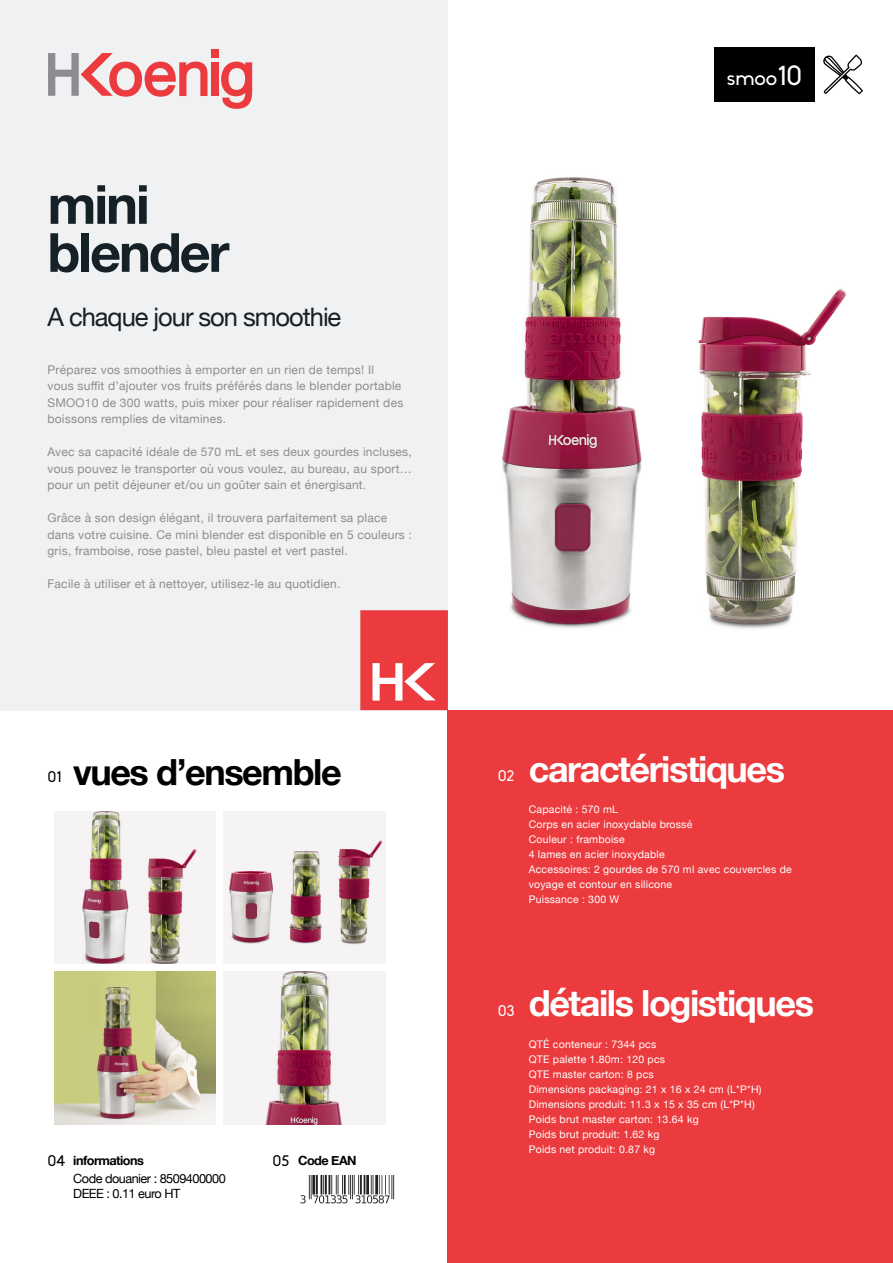
<style>
.page{position:relative;width:893px;height:1263px;background:#fff}
.page>*{position:absolute;margin:0;border:0;box-sizing:border-box;transform-origin:0 0}
.t1{font:700 54px/48px "Helvetica Neue";letter-spacing:-.04em;color:#162027}
.t2{font:700 36px "Helvetica Neue";letter-spacing:-.04em;color:#fff}
.t3{font:700 36px "Helvetica Neue";letter-spacing:-.04em;color:#000}
.t4{font:25.5px "Helvetica Neue";letter-spacing:-.04em;color:#162027}
.t5{font:21px "Biko";color:#fff}
.t6{font:15px "Biko";color:#000}
.t7{font:15px "Biko";color:#fff}
.t8{font:12.75px/18px "Helvetica Neue";letter-spacing:-.04em;color:#000}
.t9{font:700 12.75px "Helvetica Neue";letter-spacing:-.04em;color:#000}
.t10{font:12px/16.5px "Helvetica Neue";letter-spacing:.02em;color:#8b8d8f}
.t11{font:10.5px/15px "Helvetica Neue";letter-spacing:.02em;color:#fff}
.s1{font-size:27px}
.s2{font-weight:700}
</style>
<div class="page">
<div style="left:0;top:0;width:448px;height:710px;background:#f0f1f2"></div>
<div style="left:448px;top:710px;width:445px;height:553px;background:#ec3b3e"></div>
<svg style="left:360px;top:610px;width:88px;height:100px;background:#ee5355"></svg>
<div style="left:211px;top:49px;width:7px;height:8px;background:#ec3b3e"></div>
<div style="left:211px;top:62px;width:7px;height:34px;background:#ec3b3e"></div>
<svg style="left:48px;top:53px;width:159px;height:44px"></svg>
<svg style="left:221px;top:62px;width:31px;height:47px"></svg>
<svg style="left:823px;top:55px;width:40px;height:39px"></svg>
<div style="left:714px;top:48px;width:101px;height:54px;background:#000"></div>
<img style="left:300px;top:1175px;width:95px;height:28px">
<img style="left:502px;top:177px;width:345px;height:452px">
<img style="left:224px;top:972px;width:162px;height:152px">
<img style="left:54px;top:811px;width:162px;height:152px">
<svg style="left:224px;top:811px;width:162px;height:152px;fill:#f5f3f4"></svg>
<svg style="left:54px;top:972px;width:162px;height:152px;background:#c1bb8c"></svg>
<p class="t1" style="left:48px;top:182px;width:183px">mini blender</p>
<p class="t4" style="left:48px;top:299px;width:295px">A chaque jour son smoothie</p>
<p class="t10" style="left:48px;top:362px;width:357px">Préparez vos smoothies à emporter en un rien de temps! Il vous suffit d’ajouter vos fruits préférés dans le blender portable SMOO10 de 300 watts, puis mixer pour réaliser rapidement des boissons remplies de vitamines.</p>
<p class="t10" style="left:48px;top:444px;width:366px;text-align:justify">Avec sa capacité idéale de 570 mL et ses deux gourdes incluses, vous pouvez le transporter où vous voulez, au bureau, au sport… pour un petit déjeuner et/ou un goûter sain et énergisant.</p>
<p class="t10" style="left:48px;top:510px;width:366px">Grâce à son design élégant, il trouvera parfaitement sa place dans votre cuisine. Ce mini blender est disponible en 5 couleurs : gris, framboise, rose pastel, bleu pastel et vert pastel.</p>
<p class="t10" style="left:48px;top:576px;width:295px">Facile à utiliser et à nettoyer, utilisez-le au quotidien.</p>
<p class="t5" style="left:727px;top:66px;width:77px">smoo<span class="s1">10</span></p>
<p class="t3" style="left:73px;top:743px;width:270px">vues d’ensemble</p>
<p class="t6" style="left:48px;top:769px;width:16px">01</p>
<p class="t7" style="left:498px;top:768px;width:18px">02</p>
<p class="t2" style="left:529px;top:741px;width:258px">caractéristiques</p>
<p class="t11" style="left:529px;top:803px;width:91px">Capacité : 570 mL</p>
<p class="t11" style="left:529px;top:818px;width:165px">Corps en acier inoxydable brossé</p>
<p class="t11" style="left:529px;top:833px;width:97px">Couleur : framboise</p>
<p class="t11" style="left:529px;top:848px;width:137px">4 lames en acier inoxydable</p>
<p class="t11" style="left:529px;top:863px;width:264px">Accessoires: 2 gourdes de 570 ml avec couvercles de voyage et contour en silicone</p>
<p class="t11" style="left:529px;top:893px;width:92px">Puissance : 300 W</p>
<p class="t6" style="left:48px;top:1152px;width:19px">04</p>
<p class="t6" style="left:272px;top:1152px;width:18px">05</p>
<p class="t8" style="left:73px;top:1152px;width:154px"><span class="s2">informations<br></span>Code douanier : 8509400000</p>
<p class="t8" style="left:73px;top:1185px;width:109px">DEEE : 0.11 euro HT</p>
<p class="t9" style="left:298px;top:1150px;width:60px">Code EAN</p>
<p class="t7" style="left:498px;top:1002px;width:18px">03</p>
<p class="t2" style="left:529px;top:975px;width:287px">détails logistiques</p>
<p class="t11" style="left:529px;top:1037px;width:129px">QTÉ conteneur : 7344 pcs</p>
<p class="t11" style="left:529px;top:1052px;width:138px">QTE palette 1.80m: 120 pcs</p>
<p class="t11" style="left:529px;top:1067px;width:127px">QTE master carton: 8 pcs</p>
<p class="t11" style="left:529px;top:1082px;width:234px">Dimensions packaging: 21 x 16 x 24 cm (L*P*H)</p>
<p class="t11" style="left:529px;top:1097px;width:227px">Dimensions produit: 11.3 x 15 x 35 cm (L*P*H)</p>
<p class="t11" style="left:529px;top:1112px;width:171px">Poids brut master carton: 13.64 kg</p>
<p class="t11" style="left:529px;top:1127px;width:132px">Poids brut produit: 1.62 kg</p>
<p class="t11" style="left:529px;top:1142px;width:128px">Poids net produit: 0.87 kg</p>
</div>
